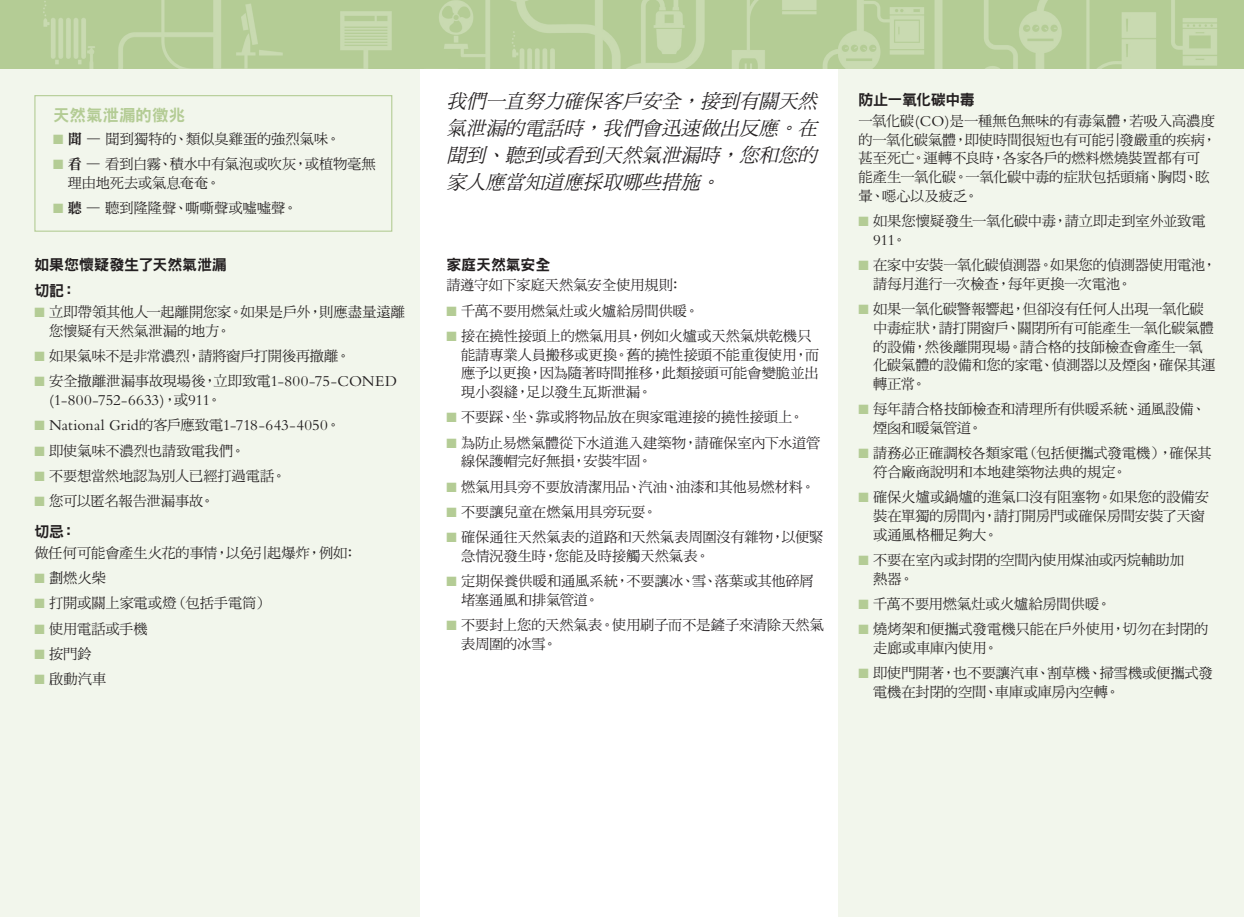
<style>
.page{position:relative;width:1244px;height:917px;background:#fff}
.page>*{position:absolute;margin:0;border:0;box-sizing:border-box;transform-origin:0 0}
.t1{font:italic 19.5px/27px "DF Ming Std W5";color:#231f20;text-align:justify}
.t2{font:16.5px "DF Hei Std W9";color:#b4cc95}
.t3{font:15.75px "Bembo";letter-spacing:.005em;color:#231f20}
.t4{font:15px/26.7px "DF Hei Std W9";letter-spacing:-.015em;color:#231f20}
.t5{font:15px "DF Hei Std W9";letter-spacing:-.035em;color:#231f20}
.t6{font:14.25px/18.8px "DF Ming Std W5";letter-spacing:-.005em;color:#231f20}
.s1{color:#b4cc95}
.s2{font-family:"DF Ming Std W9"}
.s3{font-family:"Bembo";font-size:15.75px}
.s4{font-family:"DF Ming Std W5";font-size:14.25px}
</style>
<div class="page">
<div style="left:0;top:0;width:419px;height:917px;background:#f2f6ec"></div>
<div style="left:838px;top:1px;width:405px;height:916px;background:#f2f6ec"></div>
<img style="left:0;top:0;width:419px;height:68px">
<svg style="left:419px;top:0;width:419px;height:68px;background:#b8cf9b"></svg>
<img style="left:838px;top:0;width:405px;height:68px">
<div style="left:34px;top:95px;width:358px;height:137px;border:1px solid #b4cc95"></div>
<p class="t2" style="left:53px;top:106px;width:134px">天然氣泄漏的徵兆</p>
<p class="t6" style="left:53px;top:129px;width:288px"><span class="s1">■</span> <span class="s2">聞</span> — 聞到獨特的、類似臭雞蛋的強烈氣味。</p>
<p class="t6" style="left:68px;top:155px;width:309px;text-indent:-15px"><span class="s1">■</span> <span class="s2">看</span> — 看到白霧、積水中有氣泡或吹灰，或植物毫無理由地死去或氣息奄奄。</p>
<p class="t6" style="left:53px;top:199px;width:246px"><span class="s1">■</span> <span class="s2">聽</span> — 聽到隆隆聲、嘶嘶聲或噓噓聲。</p>
<p class="t4" style="left:34px;top:251px;width:194px">如果您懷疑發生了天然氣泄漏切記：</p>
<p class="t6" style="left:49px;top:302px;width:357px;text-indent:-15px"><span class="s1">■</span> 立即帶領其他人一起離開您家。如果是戶外，則應盡量遠離您懷疑有天然氣泄漏的地方。</p>
<p class="t6" style="left:34px;top:346px;width:317px"><span class="s1">■</span> 如果氣味不是非常濃烈，請將窗戶打開後再撤離。</p>
<p class="t6" style="left:34px;top:372px;width:364px"><span class="s1">■</span> 安全撤離泄漏事故現場後，立即致電<span class="s3">1-800-75-CONED</span></p>
<p class="t3" style="left:49px;top:391px;width:174px">(1-800-752-6633)<span class="s4">，或</span>911<span class="s4">。</span></p>
<p class="t3" style="left:34px;top:416px;width:307px"><span class="s1">■</span> National Grid<span class="s4">的客戶應致電</span>1-718-643-4050<span class="s4">。</span></p>
<p class="t6" style="left:34px;top:441px;width:212px"><span class="s1">■</span> 即使氣味不濃烈也請致電我們。</p>
<p class="t6" style="left:34px;top:466px;width:253px"><span class="s1">■</span> 不要想當然地認為別人已經打過電話。</p>
<p class="t6" style="left:34px;top:491px;width:181px"><span class="s1">■</span> 您可以匿名報告泄漏事故。</p>
<p class="t4" style="left:34px;top:518px;width:43px">切忌：</p>
<p class="t6" style="left:34px;top:543px;width:328px">做任何可能會產生火花的事情，以免引起爆炸，例如﹕</p>
<p class="t6" style="left:34px;top:568px;width:73px"><span class="s1">■</span> 劃燃火柴</p>
<p class="t6" style="left:34px;top:594px;width:236px"><span class="s1">■</span> 打開或關上家電或燈（包括手電筒）</p>
<p class="t6" style="left:34px;top:619px;width:115px"><span class="s1">■</span> 使用電話或手機</p>
<p class="t6" style="left:34px;top:644px;width:59px"><span class="s1">■</span> 按門鈴</p>
<p class="t6" style="left:34px;top:669px;width:74px"><span class="s1">■</span> 啟動汽車</p>
<h1 class="t1" style="left:446px;top:87px;width:377px">我們一直努力確保客戶安全，接到有關天然氣泄漏的電話時，我們會迅速做出反應。在聞到、聽到或看到天然氣泄漏時，您和您的家人應當知道應採取哪些措施。</h1>
<p class="t4" style="left:446px;top:251px;width:105px">家庭天然氣安全</p>
<p class="t6" style="left:446px;top:276px;width:241px">請遵守如下家庭天然氣安全使用規則﹕</p>
<p class="t6" style="left:446px;top:301px;width:254px"><span class="s1">■</span> 千萬不要用燃氣灶或火爐給房間供暖。</p>
<p class="t6" style="left:461px;top:326px;width:360px;text-indent:-15px"><span class="s1">■</span> 接在撓性接頭上的燃氣用具，例如火爐或天然氣烘乾機只能請專業人員搬移或更換。舊的撓性接頭不能重復使用，而應予以更換，因為隨著時間推移，此類接頭可能會變脆並出現小裂縫，足以發生瓦斯泄漏。</p>
<p class="t6" style="left:446px;top:408px;width:359px"><span class="s1">■</span> 不要踩、坐、靠或將物品放在與家電連接的撓性接頭上。</p>
<p class="t6" style="left:461px;top:433px;width:361px;text-indent:-15px"><span class="s1">■</span> 為防止易燃氣體從下水道進入建築物，請確保室內下水道管線保護帽完好無損，安裝牢固。</p>
<p class="t6" style="left:446px;top:477px;width:370px"><span class="s1">■</span> 燃氣用具旁不要放清潔用品、汽油、油漆和其他易燃材料。</p>
<p class="t6" style="left:446px;top:502px;width:212px"><span class="s1">■</span> 不要讓兒童在燃氣用具旁玩耍。</p>
<p class="t6" style="left:461px;top:527px;width:364px;text-indent:-15px"><span class="s1">■</span> 確保通往天然氣表的道路和天然氣表周圍沒有雜物，以便緊急情況發生時，您能及時接觸天然氣表。</p>
<p class="t6" style="left:461px;top:571px;width:354px;text-indent:-15px"><span class="s1">■</span> 定期保養供暖和通風系統，不要讓冰、雪、落葉或其他碎屑堵塞通風和排氣管道。</p>
<p class="t6" style="left:461px;top:615px;width:364px;text-indent:-15px"><span class="s1">■</span> 不要封上您的天然氣表。使用刷子而不是鏟子來清除天然氣表周圍的冰雪。</p>
<p class="t5" style="left:858px;top:91px;width:118px">防止一氧化碳中毒</p>
<p class="t6" style="left:858px;top:111px;width:359px">一氧化碳<span class="s3">(CO)</span>是一種無色無味的有毒氣體，若吸入高濃度的一氧化碳氣體，即使時間很短也有可能引發嚴重的疾病，甚至死亡。運轉不良時，各家各戶的燃料燃燒裝置都有可能產生一氧化碳。一氧化碳中毒的症狀包括頭痛、胸悶、眩暈、噁心以及疲乏。</p>
<p class="t6" style="left:858px;top:211px;width:349px"><span class="s1">■</span> 如果您懷疑發生一氧化碳中毒，請立即走到室外並致電</p>
<p class="t3" style="left:873px;top:231px;width:35px">911<span class="s4">。</span></p>
<p class="t6" style="left:873px;top:255px;width:345px;text-indent:-15px"><span class="s1">■</span> 在家中安裝一氧化碳偵測器。如果您的偵測器使用電池，請每月進行一次檢查，每年更換一次電池。</p>
<p class="t6" style="left:873px;top:299px;width:344px;text-indent:-15px"><span class="s1">■</span> 如果一氧化碳警報響起，但卻沒有任何人出現一氧化碳中毒症狀，請打開窗戶、關閉所有可能產生一氧化碳氣體的設備，然後離開現場。請合格的技師檢查會產生一氧化碳氣體的設備和您的家電、偵測器以及煙囪，確保其運轉正常。</p>
<p class="t6" style="left:873px;top:400px;width:334px;text-indent:-15px"><span class="s1">■</span> 每年請合格技師檢查和清理所有供暖系統、通風設備、煙囪和暖氣管道。</p>
<p class="t6" style="left:873px;top:444px;width:340px;text-indent:-15px"><span class="s1">■</span> 請務必正確調校各類家電（包括便攜式發電機），確保其符合廠商說明和本地建築物法典的規定。</p>
<p class="t6" style="left:873px;top:487px;width:337px;text-indent:-15px"><span class="s1">■</span> 確保火爐或鍋爐的進氣口沒有阻塞物。如果您的設備安裝在單獨的房間內，請打開房門或確保房間安裝了天窗或通風格柵足夠大。</p>
<p class="t6" style="left:873px;top:550px;width:312px;text-indent:-15px"><span class="s1">■</span> 不要在室內或封閉的空間內使用煤油或丙烷輔助加熱器。</p>
<p class="t6" style="left:858px;top:594px;width:254px"><span class="s1">■</span> 千萬不要用燃氣灶或火爐給房間供暖。</p>
<p class="t6" style="left:873px;top:619px;width:337px;text-indent:-15px"><span class="s1">■</span> 燒烤架和便攜式發電機只能在戶外使用，切勿在封閉的走廊或車庫內使用。</p>
<p class="t6" style="left:873px;top:663px;width:341px;text-indent:-15px"><span class="s1">■</span> 即使門開著，也不要讓汽車、割草機、掃雪機或便攜式發電機在封閉的空間、車庫或庫房內空轉。</p>
</div>
